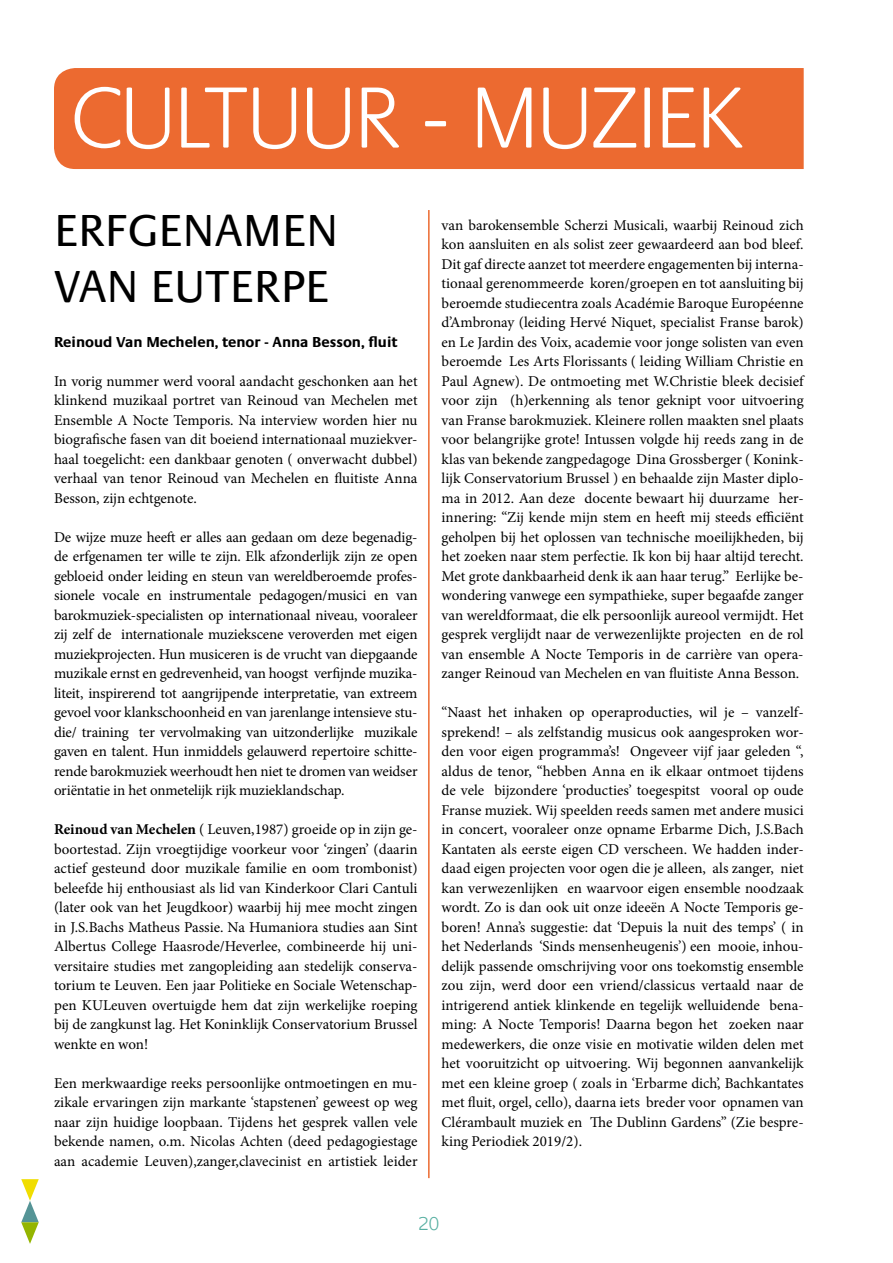
<style>
.page{position:relative;width:893px;height:1263px;background:#fff}
.page>*{position:absolute;margin:0;border:0;box-sizing:border-box;transform-origin:0 0}
.t1{font:300 90px "Praxis EF";color:#fff}
.t2{font:46.5px/55.8px "Praxis EF";color:#000}
.t3{font:300 19.5px "Praxis EF";color:#56afa1}
.t4{font:15px/19.5px "Minion Pro";letter-spacing:-.005em;color:#000;text-align:justify}
.t5{font:700 15px "Praxis EF";color:#000}
.s1{font-weight:700}
</style>
<div class="page">
<svg style="left:21px;top:1179px;width:18px;height:65px"></svg>
<div style="left:54px;top:68px;width:750px;height:101px;background:#ec6a30"></div>
<hr style="left:428px;top:210px;width:2px;height:968px;background:#ec6a30">
<h1 class="t1" style="left:71px;top:70px;width:673px">CULTUUR - MUZIEK</h1>
<h2 class="t2" style="left:54px;top:204px;width:286px">ERFGENAMEN<br>VAN EUTERPE</h2>
<p class="t5" style="left:54px;top:333px;width:345px">Reinoud Van Mechelen, tenor - Anna Besson, fluit</p>
<p class="t4" style="left:54px;top:371px;width:365px">In vorig nummer werd vooral aandacht geschonken aan het klinkend muzikaal portret van Reinoud van Mechelen met Ensemble A Nocte Temporis. Na interview worden hier nu biografische fasen van dit boeiend internationaal muziekver&shy;haal toegelicht: een dankbaar genoten ( onverwacht dubbel) verhaal van tenor Reinoud van Mechelen en fluitiste Anna Besson, zijn echtgenote.</p>
<p class="t4" style="left:54px;top:527px;width:365px">De wijze muze heeft er alles aan gedaan om deze begenadig&shy;de erfgenamen ter wille te zijn. Elk afzonderlijk zijn ze open gebloeid onder leiding en steun van wereldberoemde profes&shy;sionele vocale en instrumentale pedagogen/musici en van barokmuziek-specialisten op internationaal niveau, vooraleer zij zelf de internationale muziekscene veroverden met eigen muziekprojecten. Hun musiceren is de vrucht van diepgaande muzikale ernst en gedrevenheid, van hoogst verfijnde muzika&shy;liteit, inspirerend tot aangrijpende interpretatie, van extreem gevoel voor klankschoonheid en van jarenlange intensieve stu&shy;die/ training ter vervolmaking van uitzonderlijke muzikale gaven en talent. Hun inmiddels gelauwerd repertoire schitte&shy;rende barokmuziek weerhoudt hen niet te dromen van weidser oriëntatie in het onmetelijk rijk muzieklandschap.</p>
<p class="t4" style="left:54px;top:820px;width:365px"><span class="s1">Reinoud van Mechelen</span> ( Leuven,1987) groeide op in zijn ge&shy;boortestad. Zijn vroegtijdige voorkeur voor ‘zingen’ (daarin actief gesteund door muzikale familie en oom trombonist) beleefde hij enthousiast als lid van Kinderkoor Clari Cantuli (later ook van het Jeugdkoor) waarbij hij mee mocht zingen in J.S.Bachs Matheus Passie. Na Humaniora studies aan Sint Albertus College Haasrode/Heverlee, combineerde hij uni&shy;versitaire studies met zangopleiding aan stedelijk conserva&shy;torium te Leuven. Een jaar Politieke en Sociale Wetenschap&shy;pen KULeuven overtuigde hem dat zijn werkelijke roeping bij de zangkunst lag. Het Koninklijk Conservatorium Brussel wenkte en won!</p>
<p class="t4" style="left:54px;top:1073px;width:365px">Een merkwaardige reeks persoonlijke ontmoetingen en mu&shy;zikale ervaringen zijn markante ‘stapstenen’ geweest op weg naar zijn huidige loopbaan. Tijdens het gesprek vallen vele bekende namen, o.m. Nicolas Achten (deed pedagogiestage aan academie Leuven),zanger,clavecinist en artistiek leider</p>
<p class="t4" style="left:442px;top:215px;width:364px">van barokensemble Scherzi Musicali, waarbij Reinoud zich kon aansluiten en als solist zeer gewaardeerd aan bod bleef.<br>Dit gaf directe aanzet tot meerdere engagementen bij interna&shy;tionaal gerenommeerde koren/groepen en tot aansluiting bij beroemde studiecentra zoals Académie Baroque Européenne d’Ambronay (leiding Hervé Niquet, specialist Franse barok) en Le Jardin des Voix, academie voor jonge solisten van even beroemde Les Arts Florissants ( leiding William Christie en Paul Agnew). De ontmoeting met W.Christie bleek decisief voor zijn (h)erkenning als tenor geknipt voor uitvoering van Franse barokmuziek. Kleinere rollen maakten snel plaats voor belangrijke grote! Intussen volgde hij reeds zang in de klas van bekende zangpedagoge Dina Grossberger ( Konink&shy;lijk Conservatorium Brussel ) en behaalde zijn Master diplo&shy;ma in 2012. Aan deze docente bewaart hij duurzame her&shy;innering: “Zij kende mijn stem en heeft mij steeds efficiënt geholpen bij het oplossen van technische moeilijkheden, bij het zoeken naar stem perfectie. Ik kon bij haar altijd terecht.<br>Met grote dankbaarheid denk ik aan haar terug.” Eerlijke be&shy;wondering vanwege een sympathieke, super begaafde zanger van wereldformaat, die elk persoonlijk aureool vermijdt. Het gesprek verglijdt naar de verwezenlijkte projecten en de rol van ensemble A Nocte Temporis in de carrière van opera&shy;zanger Reinoud van Mechelen en van fluitiste Anna Besson.</p>
<p class="t4" style="left:442px;top:703px;width:364px">“Naast het inhaken op operaproducties, wil je – vanzelf&shy;sprekend! – als zelfstandig musicus ook aangesproken wor&shy;den voor eigen programma’s! Ongeveer vijf jaar geleden “, aldus de tenor, “hebben Anna en ik elkaar ontmoet tijdens de vele bijzondere ‘producties’ toegespitst vooral op oude Franse muziek. Wij speelden reeds samen met andere musici in concert, vooraleer onze opname Erbarme Dich, J.S.Bach Kantaten als eerste eigen CD verscheen. We hadden inder&shy;daad eigen projecten voor ogen die je alleen, als zanger, niet kan verwezenlijken en waarvoor eigen ensemble noodzaak wordt. Zo is dan ook uit onze ideeën A Nocte Temporis ge&shy;boren! Anna’s suggestie: dat ‘Depuis la nuit des temps’ ( in het Nederlands ‘Sinds mensenheugenis’) een mooie, inhou&shy;delijk passende omschrijving voor ons toekomstig ensemble zou zijn, werd door een vriend/classicus vertaald naar de intrigerend antiek klinkende en tegelijk welluidende bena&shy;ming: A Nocte Temporis! Daarna begon het zoeken naar medewerkers, die onze visie en motivatie wilden delen met het vooruitzicht op uitvoering. Wij begonnen aanvankelijk met een kleine groep ( zoals in ‘Erbarme dich’, Bachkantates met fluit, orgel, cello), daarna iets breder voor opnamen van Clérambault muziek en The Dublinn Gardens” (Zie bespre&shy;king Periodiek 2019/2).</p>
<h3 class="t3" style="left:418px;top:1213px;width:22px">20</h3>
</div>
